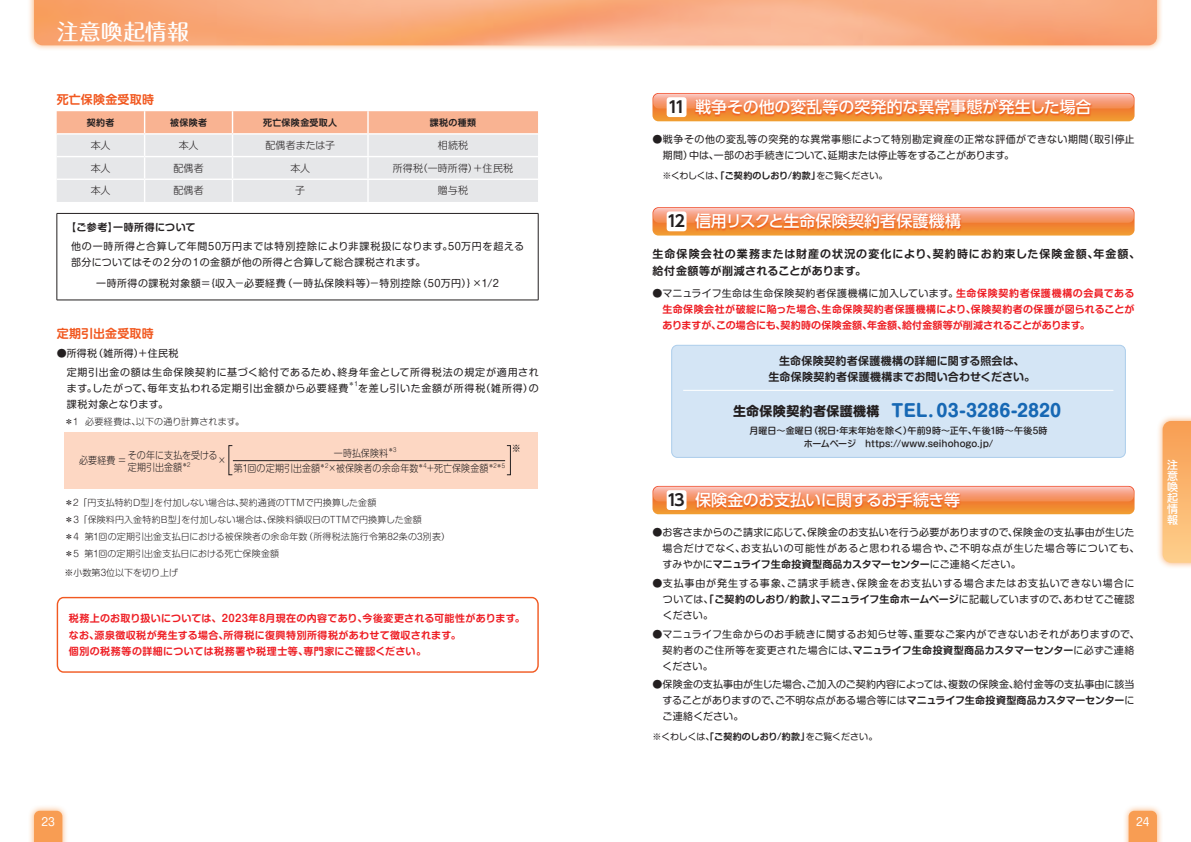
<style>
.page{position:relative;width:1191px;height:842px;background:#fff}
.page>*{position:absolute;margin:0;border:0;box-sizing:border-box;transform-origin:0 0}
.t1{font:500 22px "Maru Fo Pro";letter-spacing:.01em;color:#fff}
.t2{font:700 17px "Shin M Go Pro";color:#1768b4}
.t3{font:500 16px "UD Shin Go Pro";letter-spacing:-.005em;color:#fff}
.t4{font:500 16px "UD Shin Go Pro";letter-spacing:-.025em;color:#fff}
.t5{font:700 12px "Shin M Go Pro De";letter-spacing:.015em;color:#f15921}
.t6{font:700 11px/16.8px "Shin M Go Pro De";letter-spacing:.08em;color:#231f20}
.t7{font:700 11px/16px "Shin M Go Pro De";letter-spacing:.03em;color:#231f20;text-align:center}
.t8{font:500 11px/11px "Shin M Go Pro";color:#fff;text-align:justify}
.t9{font:11px "Shin M Go Pro";color:#fff}
.t10{font:10px/16px "Shin M Go Pro";letter-spacing:.04em;color:#231f20}
.t11{font:700 10px/16.5px "Shin M Go Pro De";letter-spacing:.03em;color:#ee1d23}
.t12{font:10px/19px "Shin M Go Pro";letter-spacing:.06em;color:#231f20}
.t13{font:700 10px "Shin M Go Pro De";letter-spacing:-.005em;color:#231f20}
.t14{font:300 10px/12px "Shin M Go Pro";letter-spacing:.01em;color:#231f20;scale:.9 1}
.t15{font:10px "Shin M Go Pro";letter-spacing:.075em;color:#231f20}
.t16{font:300 10px "Shin M Go Pro";letter-spacing:.01em;color:#231f20}
.t17{font:10px "Shin M Go Pro";letter-spacing:.065em;color:#231f20}
.t18{font:700 10px "Shin M Go Pro De";letter-spacing:.04em;color:#231f20}
.t19{font:300 9px/17px "Shin M Go Pro";letter-spacing:.01em;color:#231f20}
.t20{font:500 9px/13px "Shin M Go Pro";letter-spacing:.005em;color:#231f20;text-align:center}
.t21{font:9px "Shin M Go Pro";letter-spacing:-.025em;color:#231f20}
.t22{font:700 9px "Shin M Go Pro De";letter-spacing:.03em;color:#231f20}
.t23{font:6px "Shin M Go Pro";color:#231f20}
.s1{font-family:"UD Shin Go Pro De";font-weight:700;color:#231f20}
.s2{font-family:"Shin M Go Pro De";font-weight:700}
.s3{font-family:"Shin M Go Pro De";font-weight:700;color:#ee1d23}
.s4{font-size:13px;color:#231f20}
.s5{font-family:"Shin M Go Pro";font-weight:400}
</style>
<div class="page">
<div style="left:28px;top:804px;width:41px;height:38px;background:#f89d53;opacity:.75"></div>
<svg style="left:34px;top:811px;width:28px;height:31px"></svg>
<div style="left:1122px;top:804px;width:41px;height:38px;background:#f89d53;opacity:.75"></div>
<svg style="left:1128px;top:811px;width:29px;height:31px"></svg>
<div style="left:28px;top:0;width:1135px;height:52px;background:#f89d53;opacity:.75"></div>
<img style="left:34px;top:0;width:1123px;height:45px">
<div style="left:1156px;top:415px;width:35px;height:154px;background:#f89d53;opacity:.75"></div>
<svg style="left:1162px;top:421px;width:29px;height:142px;background:#fab771"></svg>
<svg style="left:57px;top:111px;width:481px;height:91px;background:#ebdbd5"></svg>
<hr style="left:368px;top:179px;width:170px;height:1px;background:#fff">
<hr style="left:367px;top:180px;width:2px;height:22px;background:#fff">
<hr style="left:57px;top:213px;width:481px;height:1px;background:#231f20">
<hr style="left:57px;top:214px;width:1px;height:86px;background:#231f20">
<hr style="left:538px;top:214px;width:1px;height:86px;background:#231f20">
<hr style="left:57px;top:300px;width:481px;height:1px;background:#231f20">
<div style="left:65px;top:432px;width:473px;height:56px;background:#fdd7c3"></div>
<hr style="left:233px;top:460px;width:272px;height:1px;background:#231f20">
<div style="left:506px;top:445px;width:5px;height:30px;border:1px solid #231f20"></div>
<svg style="left:56px;top:596px;width:483px;height:77px"></svg>
<svg style="left:652px;top:93px;width:482px;height:28px;background:#f4a068"></svg>
<svg style="left:694px;top:98px;width:399px;height:19px;background:#f27e44"></svg>
<div style="left:666px;top:97px;width:20px;height:20px;background:#fff;border-radius:3px"></div>
<svg style="left:652px;top:207px;width:482px;height:29px;background:#f49e67"></svg>
<svg style="left:694px;top:213px;width:269px;height:18px;background:#f17b40"></svg>
<div style="left:666px;top:211px;width:20px;height:20px;background:#fff;border-radius:3px"></div>
<div style="left:671px;top:345px;width:454px;height:112px;background:#d4e5f5;border-radius:6px"></div>
<div style="left:671px;top:345px;width:454px;height:113px;border:1px solid #accdeb;border-radius:6px"></div>
<hr style="left:683px;top:390px;width:430px;height:1px;background:#fff">
<svg style="left:652px;top:486px;width:482px;height:28px;background:#f49c63"></svg>
<svg style="left:694px;top:492px;width:268px;height:18px;background:#f17d40"></svg>
<div style="left:666px;top:490px;width:20px;height:20px;background:#fff;border-radius:3px"></div>
<h1 class="t1" style="left:57px;top:14px;width:134px">注意喚起情報</h1>
<p class="t5" style="left:57px;top:90px;width:99px">死亡保険金受取時</p>
<p class="t22" style="left:87px;top:115px;width:29px">契約者</p>
<p class="t22" style="left:170px;top:115px;width:38px">被保険者</p>
<p class="t22" style="left:263px;top:115px;width:75px">死亡保険金受取人</p>
<p class="t22" style="left:430px;top:115px;width:48px">課税の種類</p>
<p class="t16" style="left:91px;top:137px;width:21px">本人</p>
<p class="t16" style="left:179px;top:137px;width:21px">本人</p>
<p class="t16" style="left:265px;top:137px;width:71px">配偶者または子</p>
<p class="t16" style="left:438px;top:137px;width:32px">相続税</p>
<p class="t16" style="left:91px;top:160px;width:21px">本人</p>
<p class="t16" style="left:173px;top:160px;width:32px">配偶者</p>
<p class="t16" style="left:290px;top:160px;width:21px">本人</p>
<p class="t16" style="left:393px;top:160px;width:122px">所得税（一時所得）＋住民税</p>
<p class="t16" style="left:91px;top:183px;width:21px">本人</p>
<p class="t16" style="left:173px;top:183px;width:32px">配偶者</p>
<p class="t16" style="left:295px;top:183px;width:11px">子</p>
<p class="t16" style="left:438px;top:183px;width:32px">贈与税</p>
<p class="t18" style="left:66px;top:219px;width:131px">【ご参考】一時所得について</p>
<p class="t10" style="left:71px;top:237px;width:454px">他の一時所得と合算して年間50万円までは特別控除により非課税扱になります。50万円を超える部分についてはその２分の１の金額が他の所得と合算して総合課税されます。</p>
<p class="t10" style="left:96px;top:274px;width:404px">一時所得の課税対象額＝｛収入－必要経費（一時払保険料等）－特別控除（50万円）｝×1/2</p>
<p class="t5" style="left:57px;top:324px;width:99px">定期引出金受取時</p>
<p class="t12" style="left:67px;top:342px;width:473px;text-indent:-10px">●所得税（雑所得）＋住民税<br>定期引出金の額は生命保険契約に基づく給付であるため、終身年金として所得税法の規定が適用され</p>
<p class="t12" style="left:67px;top:377px;width:283px">ます。したがって、毎年支払われる定期引出金額から必要経費</p>
<p class="t23" style="left:349px;top:379px;width:11px">＊1</p>
<p class="t17" style="left:358px;top:380px;width:182px">を差し引いた金額が所得税（雑所得）の</p>
<p class="t10" style="left:67px;top:395px;width:103px">課税対象となります。</p>
<p class="t19" style="left:65px;top:412px;width:181px">＊1 必要経費は、以下の通り計算されます。</p>
<p class="t14" style="left:79px;top:453px;width:165px">必要経費 =　　　　　　　　　　 ×</p>
<p class="t14" style="left:128px;top:448px;width:101px">その年に支払を受ける定期引出金額<sup>＊2</sup></p>
<p class="t14" style="left:234px;top:444px;width:303px;line-height:15.6px;text-indent:100px">一時払保険料<sup>＊3<br></sup>第1回の定期引出金額<sup>＊2</sup>×被保険者の余命年数<sup>＊4</sup>+死亡保険金額<sup>＊2＊5</sup></p>
<p class="t14" style="left:512px;top:441px;width:11px">※</p>
<p class="t19" style="left:65px;top:493px;width:387px">＊2 「円支払特約D型」を付加しない場合は、契約通貨のTTMで円換算した金額<br>＊3 「保険料円入金特約B型」を付加しない場合は、保険料領収日のTTMで円換算した金額<br>＊4 第1回の定期引出金支払日における被保険者の余命年数（所得税法施行令第82条の3別表）＊5 第1回の定期引出金支払日における死亡保険金額</p>
<p class="t19" style="left:65px;top:563px;width:115px">※小数第3位以下を切り上げ</p>
<p class="t11" style="left:69px;top:609px;width:457px">税務上のお取り扱いについては、2023年8月現在の内容であり、今後変更される可能性があります。なお、源泉徴収税が発生する場合、所得税に復興特別所得税があわせて徴収されます。<br>個別の税務等の詳細については税務署や税理士等、専門家にご確認ください。</p>
<h3 class="t3" style="left:668px;top:94px;width:425px"><span class="s1">11</span> 戦争その他の変乱等の突発的な異常事態が発生した場合</h3>
<p class="t10" style="left:663px;top:130px;width:473px;text-indent:-10px">●戦争その他の変乱等の突発的な異常事態によって特別勘定資産の正常な評価ができない期間（取引停止期間）中は、一部のお手続きについて、延期または停止等をすることがあります。</p>
<p class="t21" style="left:662px;top:169px;width:227px">※くわしくは、<span class="s2">「ご契約のしおり/約款」</span>をご覧ください。</p>
<h3 class="t3" style="left:667px;top:208px;width:296px"><span class="s1">12</span> 信用リスクと生命保険契約者保護機構</h3>
<p class="t6" style="left:652px;top:244px;width:489px">生命保険会社の業務または財産の状況の変化により、契約時にお約束した保険金額、年金額、給付金額等が削減されることがあります。</p>
<p class="t10" style="left:652px;top:283px;width:483px">●マニュライフ生命は生命保険契約者保護機構に加入しています。<span class="s3">生命保険契約者保護機構の会員である</span></p>
<p class="t11" style="left:662px;top:299px;width:474px;line-height:16px">生命保険会社が破綻に陥った場合、生命保険契約者保護機構により、保険契約者の保護が図られることがありますが、この場合にも、契約時の保険金額、年金額、給付金額等が削減されることがあります。</p>
<p class="t7" style="left:768px;top:352px;width:268px">生命保険契約者保護機構の詳細に関する照会は、<br>生命保険契約者保護機構までお問い合わせください。</p>
<h2 class="t2" style="left:733px;top:397px;width:330px"><span class="s4">生命保険契約者保護機構</span> TEL. 03-3286-2820</h2>
<p class="t20" style="left:749px;top:423px;width:299px">月曜日～金曜日（祝日・年末年始を除く）午前9時～正午、午後1時～午後5時ホームページ　https://www.seihohogo.jp/</p>
<h3 class="t4" style="left:667px;top:487px;width:295px"><span class="s1">13</span> 保険金のお支払いに関するお手続き等</h3>
<p class="t10" style="left:662px;top:523px;width:478px;text-indent:-10px">●お客さまからのご請求に応じて、保険金のお支払いを行う必要がありますので、保険金の支払事由が生じた場合だけでなく、お支払いの可能性があると思われる場合や、ご不明な点が生じた場合等についても、</p>
<p class="t13" style="left:662px;top:556px;width:360px"><span class="s5">すみやかに</span>マニュライフ生命投資型商品カスタマーセンター<span class="s5">にご連絡ください。</span></p>
<p class="t15" style="left:652px;top:575px;width:483px">●支払事由が発生する事象、ご請求手続き、保険金をお支払いする場合またはお支払いできない場合に</p>
<p class="t13" style="left:663px;top:591px;width:473px"><span class="s5">ついては、</span>「ご契約のしおり/約款」、マニュライフ生命ホームページ<span class="s5">に記載していますので、あわせてご確認</span></p>
<p class="t10" style="left:663px;top:606px;width:52px">ください。</p>
<p class="t10" style="left:662px;top:625px;width:479px;text-indent:-10px">●マニュライフ生命からのお手続きに関するお知らせ等、重要なご案内ができないおそれがありますので、契約者のご住所等を変更された場合には、<span class="s2">マニュライフ生命投資型商品カスタマーセンター</span>に必ずご連絡ください。</p>
<p class="t10" style="left:662px;top:675px;width:473px;text-align:justify;text-indent:-10px">●保険金の支払事由が生じた場合、ご加入のご契約内容によっては、複数の保険金、給付金等の支払事由に該当することがありますので、ご不明な点がある場合等には<span class="s2">マニュライフ生命投資型商品カスタマーセンター</span>にご連絡ください。</p>
<p class="t21" style="left:652px;top:730px;width:227px">※くわしくは、<span class="s2">「ご契約のしおり/約款」</span>をご覧ください。</p>
<p class="t8" style="left:1167px;top:458px;width:12px">注意喚起情報</p>
<p class="t9" style="left:41px;top:813px;width:15px">23</p>
<p class="t9" style="left:1136px;top:813px;width:15px">24</p>
</div>
